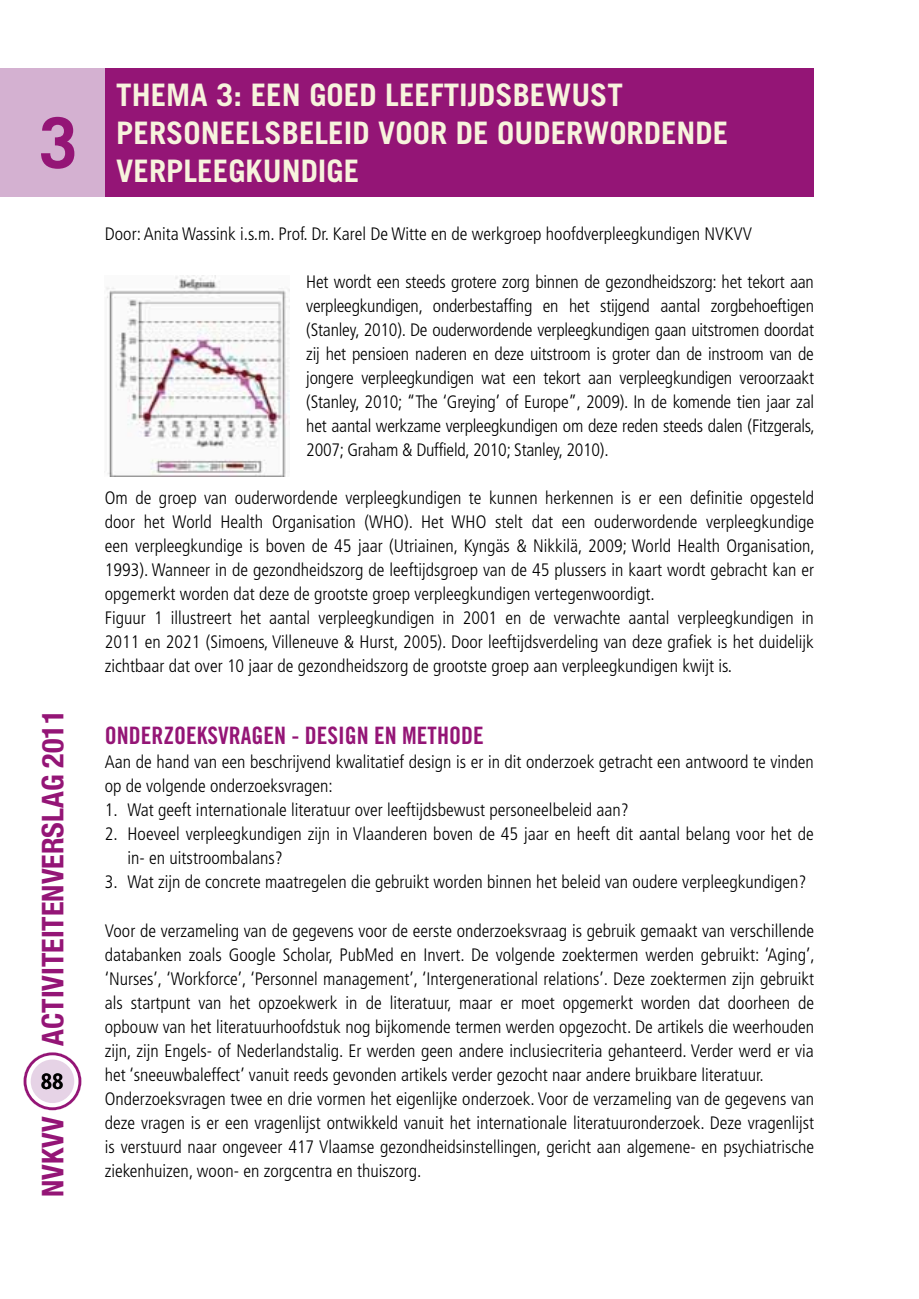
<style>
.page{position:relative;width:919px;height:1299px;background:#fff}
.page>*{position:absolute;margin:0;border:0;box-sizing:border-box;transform-origin:0 0}
.t1{font:700 70px "Trade Gothic LT";color:#941576}
.t2{font:700 31px/38px "Trade Gothic LT";color:#f7f3dd}
.t3{font:700 condensed 30px "Helvetica Neue";color:#941576}
.t4{font:24px "Trade Gothic LT Bold Cond Twenty";color:#941576}
.t5{font:700 condensed 22px "Frutiger LT";color:#000}
.t6{font:300 condensed 18px/24px "Frutiger LT";color:#000}
</style>
<div class="page">
<svg style="left:23px;top:1052px;width:59px;height:58px"></svg>
<svg style="left:26px;top:1055px;width:52px;height:52px"></svg>
<div style="left:31px;top:1059px;width:43px;height:43px;background:#e6d3e6;border-radius:50%"></div>
<div style="left:105px;top:68px;width:709px;height:128px;background:#941576"></div>
<div style="left:0;top:68px;width:105px;height:128px;background:#d4b1d1"></div>
<img style="left:106px;top:275px;width:183px;height:201px">
<h1 class="t1" style="left:39px;top:100px;width:40px">3</h1>
<h3 class="t3" style="left:28px;top:1045px;width:337px;rotate:-90deg">ACTIVITEITENVERSLAG 2011</h3>
<p class="t5" style="left:41px;top:1068px;width:24px">88</p>
<h3 class="t3" style="left:28px;top:1196px;width:82px;rotate:-90deg">NVKVV</h3>
<h2 class="t2" style="left:116px;top:75px;width:610px">THEMA 3: EEN GOED LEEFTIJDSBEWUST<br>PERSONEELSBELEID VOOR DE OUDERWORDENDE</h2>
<h2 class="t2" style="left:116px;top:151px;width:241px">VERPLEEGKUNDIGE</h2>
<p class="t6" style="left:105px;top:222px;width:648px">Door: Anita Wassink i.s.m. Prof. Dr. Karel De Witte en de werkgroep hoofdverpleegkundigen NVKVV</p>
<p class="t6" style="left:306px;top:270px;width:510px;text-align:justify">Het wordt een steeds grotere zorg binnen de gezondheidszorg: het tekort aan verpleegkundigen, onderbestaffing en het stijgend aantal zorgbehoeftigen (Stanley, 2010). De ouderwordende verpleegkundigen gaan uitstromen doordat zij het pensioen naderen en deze uitstroom is groter dan de instroom van de jongere verpleegkundigen wat een tekort aan verpleegkundigen veroorzaakt (Stanley, 2010; “The ‘Greying’ of Europe”, 2009). In de komende tien jaar zal het aantal werkzame verpleegkundigen om deze reden steeds dalen (Fitzgerals, 2007; Graham &amp; Duffield, 2010; Stanley, 2010).</p>
<p class="t6" style="left:105px;top:486px;width:711px">Om de groep van ouderwordende verpleegkundigen te kunnen herkennen is er een definitie opgesteld door het World Health Organisation (WHO). Het WHO stelt dat een ouderwordende verpleegkundige een verpleegkundige is boven de 45 jaar (Utriainen, Kyngäs &amp; Nikkilä, 2009; World Health Organisation, 1993). Wanneer in de gezondheidszorg de leeftijdsgroep van de 45 plussers in kaart wordt gebracht kan er opgemerkt worden dat deze de grootste groep verpleegkundigen vertegenwoordigt.<br>Figuur 1 illustreert het aantal verpleegkundigen in 2001 en de verwachte aantal verpleegkundigen in 2011 en 2021 (Simoens, Villeneuve &amp; Hurst, 2005). Door leeftijdsverdeling van deze grafiek is het duidelijk zichtbaar dat over 10 jaar de gezondheidszorg de grootste groep aan verpleegkundigen kwijt is.</p>
<h3 class="t4" style="left:105px;top:721px;width:380px">ONDERZOEKSVRAGEN - DESIGN EN METHODE</h3>
<p class="t6" style="left:105px;top:750px;width:710px">Aan de hand van een beschrijvend kwalitatief design is er in dit onderzoek getracht een antwoord te vinden op de volgende onderzoeksvragen:</p>
<p class="t6" style="left:105px;top:798px;width:525px">1. Wat geeft internationale literatuur over leeftijdsbewust personeelbeleid aan?</p>
<p class="t6" style="left:128px;top:822px;width:687px;text-indent:-23px">2. Hoeveel verpleegkundigen zijn in Vlaanderen boven de 45 jaar en heeft dit aantal belang voor het de in- en uitstroombalans?</p>
<p class="t6" style="left:105px;top:870px;width:703px">3. Wat zijn de concrete maatregelen die gebruikt worden binnen het beleid van oudere verpleegkundigen?</p>
<p class="t6" style="left:105px;top:918px;width:711px">Voor de verzameling van de gegevens voor de eerste onderzoeksvraag is gebruik gemaakt van verschillende databanken zoals Google Scholar, PubMed en Invert. De volgende zoektermen werden gebruikt: ‘Aging’, ‘Nurses’, ‘Workforce’, ‘Personnel management’, ‘Intergenerational relations’. Deze zoektermen zijn gebruikt als startpunt van het opzoekwerk in de literatuur, maar er moet opgemerkt worden dat doorheen de opbouw van het literatuurhoofdstuk nog bijkomende termen werden opgezocht. De artikels die weerhouden zijn, zijn Engels- of Nederlandstalig. Er werden geen andere inclusiecriteria gehanteerd. Verder werd er via het ‘sneeuwbaleffect’ vanuit reeds gevonden artikels verder gezocht naar andere bruikbare literatuur.<br>Onderzoeksvragen twee en drie vormen het eigenlijke onderzoek. Voor de verzameling van de gegevens van deze vragen is er een vragenlijst ontwikkeld vanuit het internationale literatuuronderzoek. Deze vragenlijst is verstuurd naar ongeveer 417 Vlaamse gezondheidsinstellingen, gericht aan algemene- en psychiatrische ziekenhuizen, woon- en zorgcentra en thuiszorg.</p>
</div>
